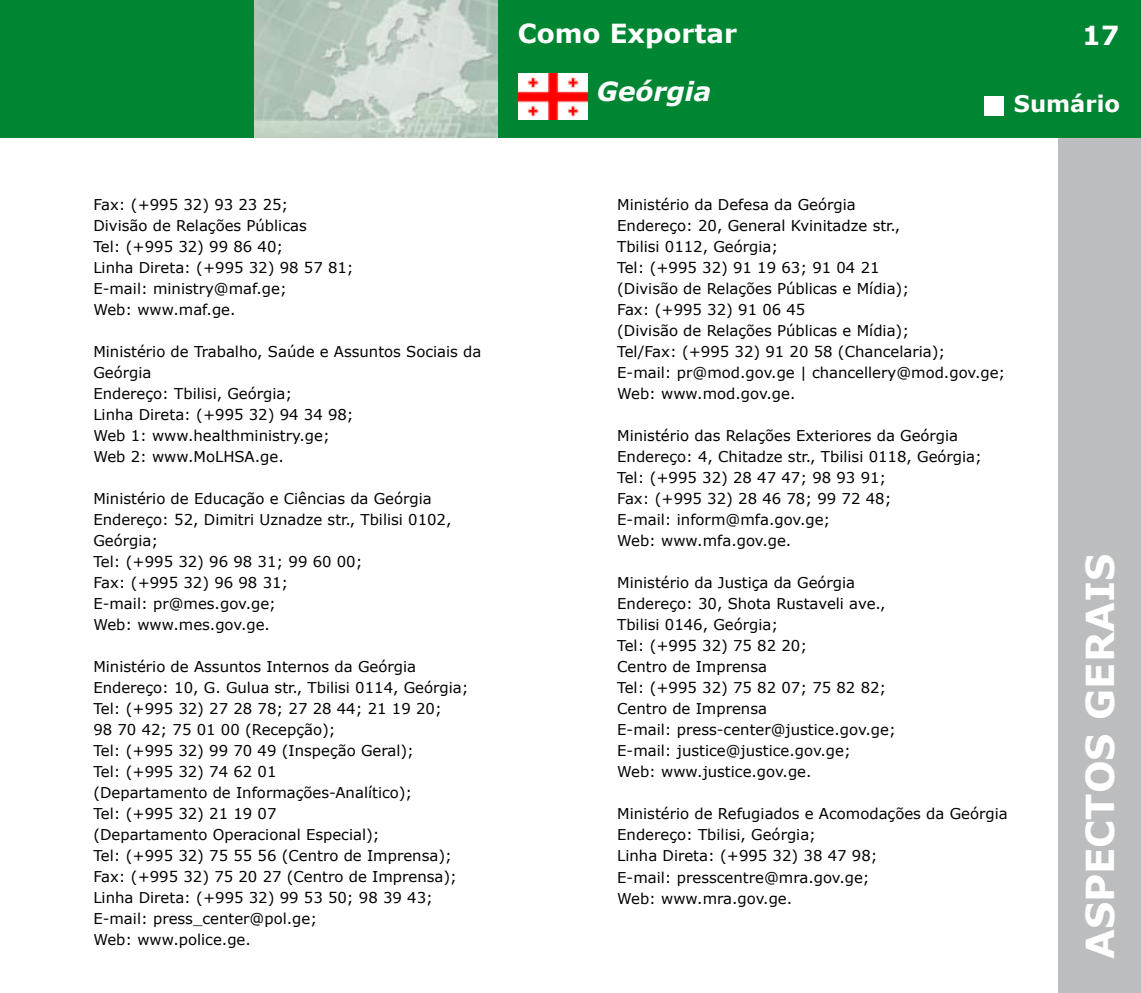
<style>
.page{position:relative;width:1141px;height:993px;background:#fff}
.page>*{position:absolute;margin:0;border:0;box-sizing:border-box;transform-origin:0 0}
.t1{font:700 38.5px "Verdana";color:#fff}
.t2{font:700 26.25px "Verdana";color:#fff}
.t3{font:italic 700 26.25px "Verdana";color:#fff}
.t4{font:700 22.75px "Verdana";color:#fff}
.t5{font:14.88px/21px "Verdana";color:#000}
</style>
<div class="page">
<hr style="left:0;top:0;width:1px;height:992px;background:#bcbdbe">
<div style="left:1058px;top:0;width:83px;height:992px;background:#bcbdbe"></div>
<div style="left:1px;top:0;width:1140px;height:137px;background:#008633"></div>
<img style="left:255px;top:0;width:242px;height:137px">
<hr style="left:0;top:0;width:1px;height:137px;background:#008633">
<div style="left:984px;top:96px;width:19px;height:19px;background:#fff"></div>
<img style="left:519px;top:74px;width:69px;height:46px">
<p class="t5" style="left:93px;top:193px;width:262px">Fax: (+995 32) 93 23 25;<br>Divisão de Relações Públicas<br>Tel: (+995 32) 99 86 40;<br>Linha Direta: (+995 32) 98 57 81;<br>E-mail: ministry@maf.ge;<br>Web: www.maf.ge.</p>
<p class="t5" style="left:93px;top:340px;width:390px">Ministério de Trabalho, Saúde e Assuntos Sociais da<br>Geórgia<br>Endereço: Tbilisi, Geórgia;<br>Linha Direta: (+995 32) 94 34 98;<br>Web 1: www.healthministry.ge;<br>Web 2: www.MoLHSA.ge.</p>
<p class="t5" style="left:93px;top:487px;width:360px">Ministério de Educação e Ciências da Geórgia<br>Endereço: 52, Dimitri Uznadze str., Tbilisi 0102,<br>Geórgia;<br>Tel: (+995 32) 96 98 31; 99 60 00;<br>Fax: (+995 32) 96 98 31;<br>E-mail: pr@mes.gov.ge;<br>Web: www.mes.gov.ge.</p>
<p class="t5" style="left:93px;top:655px;width:377px">Ministério de Assuntos Internos da Geórgia Endereço: 10, G. Gulua str., Tbilisi 0114, Geórgia; Tel: (+995 32) 27 28 78; 27 28 44; 21 19 20;<br>98 70 42; 75 01 00 (Recepção);<br>Tel: (+995 32) 99 70 49 (Inspeção Geral);<br>Tel: (+995 32) 74 62 01<br>(Departamento de Informações-Analítico);<br>Tel: (+995 32) 21 19 07<br>(Departamento Operacional Especial);<br>Tel: (+995 32) 75 55 56 (Centro de Imprensa); Fax: (+995 32) 75 20 27 (Centro de Imprensa); Linha Direta: (+995 32) 99 53 50; 98 39 43; E-mail: press_center@pol.ge;<br>Web: www.police.ge.</p>
<h2 class="t2" style="left:518px;top:16px;width:221px">Como Exportar</h2>
<h2 class="t3" style="left:597px;top:75px;width:116px">Geórgia</h2>
<h2 class="t2" style="left:1082px;top:19px;width:39px">17</h2>
<h3 class="t4" style="left:1014px;top:89px;width:108px">Sumário</h3>
<p class="t5" style="left:617px;top:193px;width:390px">Ministério da Defesa da Geórgia<br>Endereço: 20, General Kvinitadze str.,<br>Tbilisi 0112, Geórgia;<br>Tel: (+995 32) 91 19 63; 91 04 21<br>(Divisão de Relações Públicas e Mídia);<br>Fax: (+995 32) 91 06 45<br>(Divisão de Relações Públicas e Mídia);<br>Tel/Fax: (+995 32) 91 20 58 (Chancelaria);<br>E-mail: pr@mod.gov.ge | chancellery@mod.gov.ge; Web: www.mod.gov.ge.</p>
<p class="t5" style="left:617px;top:424px;width:366px">Ministério das Relações Exteriores da Geórgia Endereço: 4, Chitadze str., Tbilisi 0118, Geórgia; Tel: (+995 32) 28 47 47; 98 93 91;<br>Fax: (+995 32) 28 46 78; 99 72 48;<br>E-mail: inform@mfa.gov.ge;<br>Web: www.mfa.gov.ge.</p>
<p class="t5" style="left:617px;top:571px;width:280px">Ministério da Justiça da Geórgia<br>Endereço: 30, Shota Rustaveli ave.,<br>Tbilisi 0146, Geórgia;<br>Tel: (+995 32) 75 82 20;<br>Centro de Imprensa<br>Tel: (+995 32) 75 82 07; 75 82 82;<br>Centro de Imprensa<br>E-mail: press-center@justice.gov.ge;<br>E-mail: justice@justice.gov.ge;<br>Web: www.justice.gov.ge.</p>
<p class="t5" style="left:617px;top:802px;width:392px">Ministério de Refugiados e Acomodações da Geórgia Endereço: Tbilisi, Geórgia;<br>Linha Direta: (+995 32) 38 47 98;<br>E-mail: presscentre@mra.gov.ge;<br>Web: www.mra.gov.ge.</p>
<h1 class="t1" style="left:1076px;top:959px;width:406px;rotate:-90deg">ASPECTOS GERAIS</h1>
</div>
